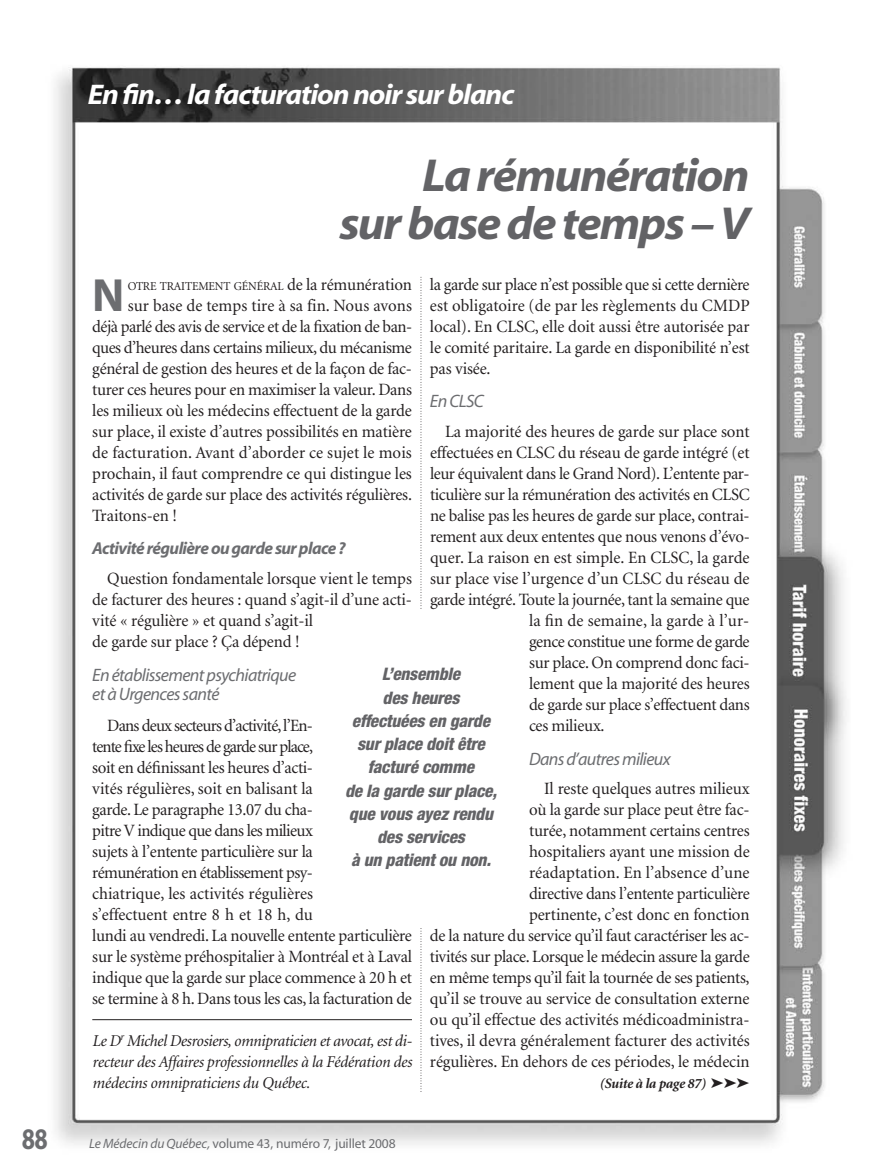
<style>
.page{position:relative;width:878px;height:1175px;background:#fff}
.page>*{position:absolute;margin:0;border:0;box-sizing:border-box;transform-origin:0 0}
.t1{font:700 46.8px "Myriad";color:#6c6d70}
.t2{font:italic 700 46.5px/48px "Myriad";letter-spacing:-.035em;color:#636366;text-align:right;scale:1.05 1}
.t3{font:700 30px "Myriad";color:#6c6d70;scale:.8 1}
.t4{font:italic 700 28.5px "Myriad";letter-spacing:-.035em;color:#fff;scale:1.05 1}
.t5{font:italic 18px/19.5px "Myriad";letter-spacing:-.035em;color:#6c6d70}
.t6{font:17.25px/21px "Minion";letter-spacing:-.015em;color:#231f20;text-align:justify}
.t7{font:italic 800 condensed 17.25px/23.2px "Helvetica Neue";color:#636366;text-align:center}
.t8{font:17.25px "Minion";letter-spacing:.005em;color:#231f20}
.t9{font:italic 700 17.25px "Myriad";letter-spacing:-.035em;color:#6c6d70}
.t10{font:italic 16.5px/21px "Minion";letter-spacing:-.015em;color:#231f20;text-align:justify}
.t11{font:italic 700 14.25px "Minion";letter-spacing:-.02em;color:#231f20}
.t12{font:13.5px "Myriad";letter-spacing:-.01em;color:#6c6d70}
.t13{font:12.15px "Minion";letter-spacing:-.015em;color:#231f20}
.s1{font-size:17.25px}
.s2{font-style:italic}
</style>
<div class="page">
<img style="left:54px;top:67px;width:793px;height:1078px">
<svg style="left:420px;top:277px;width:1px;height:332px"></svg>
<svg style="left:420px;top:928px;width:1px;height:164px"></svg>
<hr style="left:92px;top:1019px;width:320px;height:1px;background:#231f20">
<div style="left:430px;top:1076px;width:319px;height:20px;background:#fff"></div>
<div style="left:331px;top:620px;width:180px;height:297px;background:#fff"></div>
<h3 class="t4" style="left:88px;top:83px;width:407px">En fin… la facturation noir sur blanc</h3>
<h2 class="t2" style="left:339px;top:155px;width:392px">La rémunération<br>sur base de temps – V</h2>
<p class="t6" style="left:430px;top:275px;width:321px">la garde sur place n’est possible que si cette dernière est obligatoire (de par les règlements du CMDP local). En CLSC, elle doit aussi être autorisée par le comité paritaire. La garde en disponibilité n’est pas visée.</p>
<p class="t5" style="left:430px;top:393px;width:55px">En CLSC</p>
<p class="t6" style="left:445px;top:422px;width:306px">La majorité des heures de garde sur place sont</p>
<p class="t6" style="left:430px;top:443px;width:321px">effectuées en CLSC du réseau de garde intégré (et</p>
<p class="t6" style="left:430px;top:464px;width:321px">leur équivalent dans le Grand Nord). L’entente par-</p>
<p class="t6" style="left:430px;top:485px;width:321px">ticulière sur la rémunération des activités en CLSC</p>
<p class="t6" style="left:430px;top:506px;width:321px">ne balise pas les heures de garde sur place, contrai-</p>
<p class="t6" style="left:430px;top:527px;width:321px">rement aux deux ententes que nous venons d’évo-</p>
<p class="t8" style="left:430px;top:550px;width:321px">quer. La raison en est simple. En CLSC, la garde</p>
<p class="t6" style="left:430px;top:569px;width:321px">sur place vise l’urgence d’un CLSC du réseau de</p>
<p class="t6" style="left:430px;top:590px;width:321px">garde intégré. Toute la journée, tant la semaine que</p>
<p class="t8" style="left:529px;top:613px;width:222px">la fin de semaine, la garde à l’ur-</p>
<p class="t6" style="left:529px;top:632px;width:222px">gence constitue une forme de garde</p>
<p class="t6" style="left:529px;top:653px;width:222px">sur place. On comprend donc faci-</p>
<p class="t6" style="left:529px;top:674px;width:222px">lement que la majorité des heures</p>
<p class="t6" style="left:529px;top:695px;width:222px">de garde sur place s’effectuent dans</p>
<p class="t6" style="left:529px;top:716px;width:77px">ces milieux.</p>
<p class="t5" style="left:529px;top:750px;width:143px">Dans d’autres milieux</p>
<p class="t6" style="left:430px;top:779px;width:321px;text-align:right">Il reste quelques autres milieux<br>où la garde sur place peut être fac-<br>turée, notamment certains centres<br>hospitaliers ayant une mission de<br>réadaptation. En l’absence d’une<br>directive dans l’entente particulière<br>pertinente, c’est donc en fonction<br>de la nature du service qu’il faut caractériser les ac&shy;tivités sur place. Lorsque le médecin assure la garde en même temps qu’il fait la tournée de ses patients, qu’il se trouve au service de consultation externe ou qu’il effectue des activités médicoadministra&shy;tives, il devra généralement facturer des activités régulières. En dehors de ces périodes, le médecin</p>
<h1 class="t1" style="left:92px;top:277px;width:34px">N</h1>
<p class="t13" style="left:128px;top:281px;width:286px">OTRE TRAITEMENT GÉNÉRAL <span class="s1">de la rémunération</span></p>
<p class="t6" style="left:92px;top:296px;width:321px;text-indent:35px">sur base de temps tire à sa fin. Nous avons déjà parlé des avis de service et de la fixation de ban&shy;ques d’heures dans certains milieux, du mécanisme général de gestion des heures et de la façon de fac&shy;turer ces heures pour en maximiser la valeur. Dans les milieux où les médecins effectuent de la garde sur place, il existe d’autres possibilités en matière de facturation. Avant d’aborder ce sujet le mois prochain, il faut comprendre ce qui distingue les activités de garde sur place des activités régulières.<br>Traitons-en !</p>
<p class="t9" style="left:92px;top:542px;width:255px">Activité régulière ou garde sur place ?</p>
<p class="t6" style="left:92px;top:569px;width:321px;text-align:left;text-indent:15px">Question fondamentale lorsque vient le temps de facturer des heures : quand s’agit-il d’une acti&shy;vité « régulière » et quand s’agit-il<br>de garde sur place ? Ça dépend !</p>
<p class="t5" style="left:92px;top:666px;width:205px">En établissement psychiatrique et à Urgences santé</p>
<p class="t6" style="left:92px;top:716px;width:321px;text-align:left;text-indent:15px">Dans deux secteurs d’activité,l’En-<br>tente fixe les heures de garde sur place,<br>soit en définissant les heures d’acti-<br>vités régulières, soit en balisant la<br>garde. Le paragraphe 13.07 du cha-<br>pitre V indique que dans les milieux<br>sujets à l’entente particulière sur la<br>rémunération en établissement psy-<br>chiatrique, les activités régulières<br>s’effectuent entre 8 h et 18 h, du<br>lundi au vendredi. La nouvelle entente particulière sur le système préhospitalier à Montréal et à Laval indique que la garde sur place commence à 20 h et se termine à 8 h. Dans tous les cas, la facturation de</p>
<p class="t7" style="left:345px;top:664px;width:156px">L’ensemble<br>des heures effectuées en garde surplace doitêtre facturé comme<br>de la garde surplace, que vous ayez rendu des services<br>à un patientou non.</p>
<p class="t10" style="left:92px;top:1031px;width:321px">Le D<sup>r</sup> Michel Desrosiers, omnipraticien et avocat, est di&shy;recteur des Affaires professionnelles à la Fédération des médecins omnipraticiens du Québec.</p>
<p class="t11" style="left:599px;top:1077px;width:152px">(Suite à la page 87) ➤➤➤</p>
<h3 class="t3" style="left:22px;top:1127px;width:34px">88</h3>
<p class="t12" style="left:89px;top:1138px;width:308px"><span class="s2">Le Médecin du Québec,</span> volume 43, numéro 7, juillet 2008</p>
</div>
